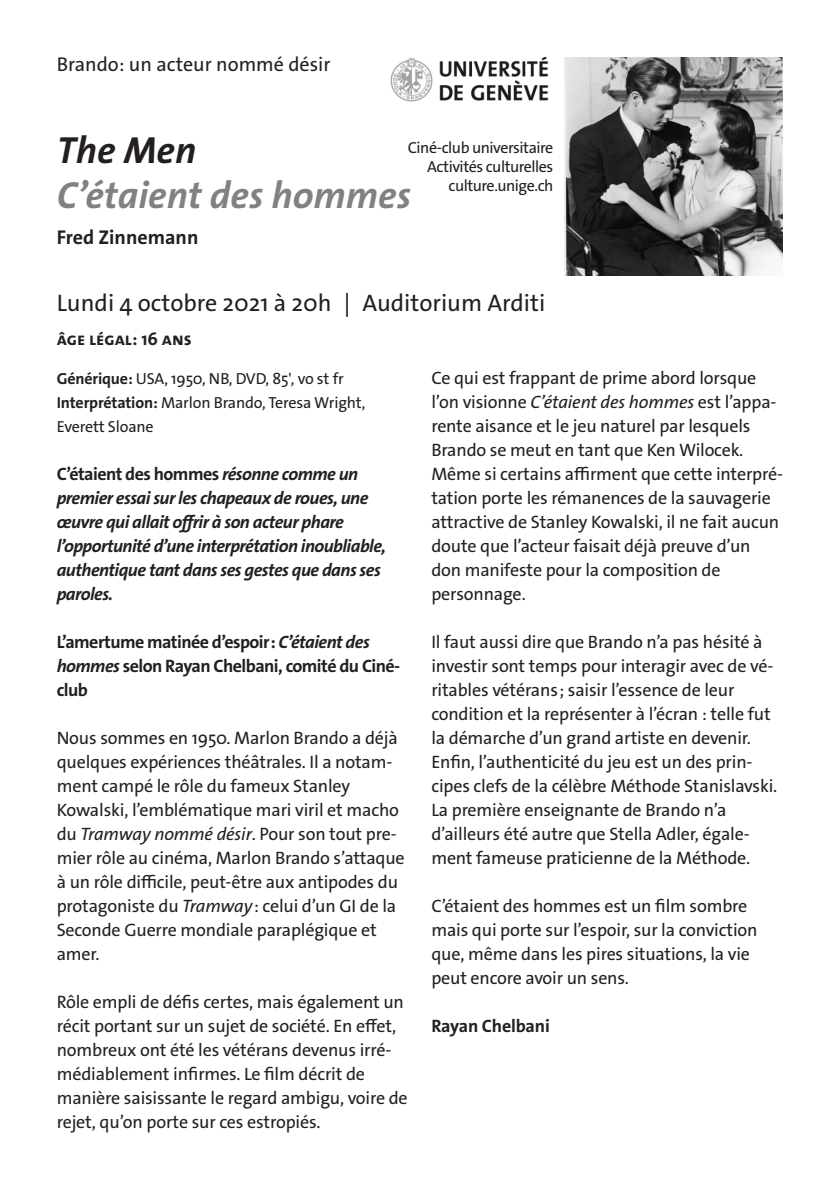
<style>
.page{position:relative;width:840px;height:1191px;background:#fff}
.page>*{position:absolute;margin:0;border:0;box-sizing:border-box;transform-origin:0 0}
.t1{font:italic 700 38px "The Sans Os F";color:#828081}
.t2{font:italic 700 38px "The Sans Os F";color:#231f20}
.t3{font:24px "The Sans Os F";color:#231f20}
.t4{font:20px "The Sans Os F";color:#231f20}
.t5{font:700 20px "The Sans Os F";color:#231f20}
.t6{font:18px/24px "The Sans Os F";letter-spacing:-.01em;color:#231f20}
.t7{font:italic 700 18px/24px "The Sans Os F";letter-spacing:-.03em;color:#231f20}
.t8{font:700 18px/24px "The Sans Os F";letter-spacing:-.03em;color:#231f20}
.t9{font:700 18px "The Sans Os F";color:#231f20}
.t10{font:700 18px "The Sans Os F";letter-spacing:-.01em;color:#231f20}
.t11{font:16px/24px "The Sans Os F";letter-spacing:-.01em;color:#231f20}
.t12{font:16px/19.2px "The Sans Os F";letter-spacing:-.03em;color:#231f20;text-align:right}
.s1{font-weight:700}
.s2{font-style:normal}
.s3{font-style:italic}
</style>
<div class="page">
<img style="left:390px;top:57px;width:159px;height:45px">
<img style="left:564px;top:57px;width:218px;height:218px">
<p class="t4" style="left:57px;top:56px;width:275px">Brando: un acteur nommé désir</p>
<h1 class="t2" style="left:57px;top:134px;width:141px">The Men</h1>
<h1 class="t1" style="left:57px;top:180px;width:355px">C’étaient des hommes</h1>
<p class="t5" style="left:57px;top:229px;width:143px">Fred Zinnemann</p>
<p class="t12" style="left:407px;top:140px;width:147px">Ciné-club universitaire<br>Activités culturelles culture.unige.ch</p>
<h2 class="t3" style="left:57px;top:293px;width:489px">Lundi 4 octobre 2021 à 20h | Auditorium Arditi</h2>
<p class="t9" style="left:57px;top:332px;width:136px">ÂGE LÉGAL: 16 ANS</p>
<p class="t11" style="left:57px;top:368px;width:310px"><span class="s1">Générique:</span> USA, 1950, NB, DVD, 85', vo st fr<br><span class="s1">Interprétation:</span> Marlon Brando, Teresa Wright,<br>Everett Sloane</p>
<p class="t7" style="left:57px;top:464px;width:330px"><span class="s2">C’étaient des hommes</span> résonne comme un premier essai sur les chapeaux de roues, une œuvre qui allait offrir à son acteur phare l’opportunité d’une interprétation inoubliable, authentique tant dans ses gestes que dans ses paroles.</p>
<p class="t8" style="left:57px;top:632px;width:345px">L’amertume matinée d’espoir: <span class="s3">C’étaient des hommes</span> selon Rayan Chelbani, comité du Ciné&shy;club</p>
<p class="t6" style="left:57px;top:728px;width:349px">Nous sommes en 1950. Marlon Brando a déjà quelques expériences théâtrales. Il a notam&shy;ment campé le rôle du fameux Stanley Kowalski, l’emblématique mari viril et macho du <span class="s3">Tramway nommé désir</span>. Pour son tout pre&shy;mier rôle au cinéma, Marlon Brando s’attaque à un rôle difficile, peut-être aux antipodes du protagoniste du <span class="s3">Tramway</span>: celui d’un GI de la Seconde Guerre mondiale paraplégique et amer.</p>
<p class="t6" style="left:57px;top:992px;width:352px">Rôle empli de défis certes, mais également un récit portant sur un sujet de société. En effet, nombreux ont été les vétérans devenus irré&shy;médiablement infirmes. Le film décrit de manière saisissante le regard ambigu, voire de rejet, qu’on porte sur ces estropiés.</p>
<p class="t6" style="left:431px;top:368px;width:353px">Ce qui est frappant de prime abord lorsque l’on visionne <span class="s3">C’étaient des hommes</span> est l’appa&shy;rente aisance et le jeu naturel par lesquels Brando se meut en tant que Ken Wilocek.<br>Même si certains affirment que cette interpré&shy;tation porte les rémanences de la sauvagerie attractive de Stanley Kowalski, il ne fait aucun doute que l’acteur faisait déjà preuve d’un don manifeste pour la composition de personnage.</p>
<p class="t6" style="left:431px;top:632px;width:347px">Il faut aussi dire que Brando n’a pas hésité à investir sont temps pour interagir avec de vé&shy;ritables vétérans; saisir l’essence de leur condition et la représenter à l’écran : telle fut la démarche d’un grand artiste en devenir.<br>Enfin, l’authenticité du jeu est un des prin&shy;cipes clefs de la célèbre Méthode Stanislavski.<br>La première enseignante de Brando n’a d’ailleurs été autre que Stella Adler, égale&shy;ment fameuse praticienne de la Méthode.</p>
<p class="t6" style="left:431px;top:896px;width:327px">C’étaient des hommes est un film sombre mais qui porte sur l’espoir, sur la conviction que, même dans les pires situations, la vie peut encore avoir un sens.</p>
<p class="t10" style="left:431px;top:1019px;width:120px">Rayan Chelbani</p>
</div>
